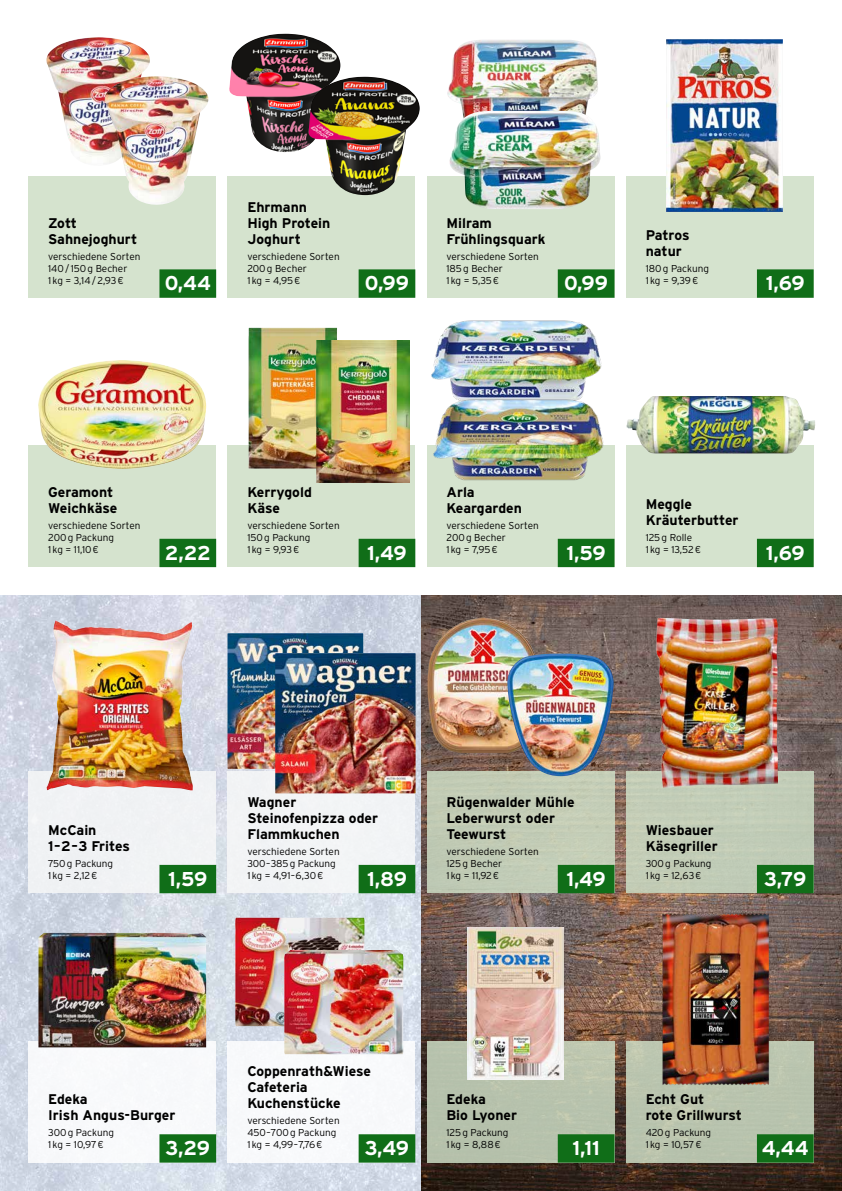
<style>
.page{position:relative;width:842px;height:1191px;background:#fff}
.page>*{position:absolute;margin:0;border:0;box-sizing:border-box;transform-origin:0 0}
.t1{font:700 20px "Interstate";letter-spacing:-.025em;color:#fff}
.t2{font:700 14px/16px "Interstate";color:#000}
.t3{font:300 10px/12px "Interstate";color:#000}
</style>
<div class="page">
<img style="left:0;top:595px;width:842px;height:596px">
<div style="left:227px;top:176px;width:188px;height:122px;background:#d5e3ce"></div>
<div style="left:28px;top:176px;width:188px;height:122px;background:#d5e3ce"></div>
<div style="left:28px;top:445px;width:188px;height:122px;background:#d5e3ce"></div>
<div style="left:427px;top:176px;width:187px;height:122px;background:#d5e3ce"></div>
<div style="left:227px;top:445px;width:188px;height:122px;background:#d5e3ce"></div>
<div style="left:626px;top:176px;width:188px;height:122px;background:#d5e3ce"></div>
<div style="left:427px;top:445px;width:187px;height:122px;background:#d5e3ce"></div>
<div style="left:626px;top:454px;width:188px;height:113px;background:#d5e3ce"></div>
<div style="left:227px;top:771px;width:188px;height:122px;background:#f2f4f5"></div>
<svg style="left:28px;top:771px;width:188px;height:122px"></svg>
<div style="left:427px;top:771px;width:187px;height:122px;background:#c2ccb5"></div>
<div style="left:626px;top:771px;width:188px;height:122px;background:#c1ccb7"></div>
<svg style="left:28px;top:1040px;width:188px;height:122px"></svg>
<svg style="left:227px;top:1040px;width:188px;height:122px"></svg>
<div style="left:427px;top:1040px;width:187px;height:122px;background:#b7c2ac"></div>
<div style="left:626px;top:1040px;width:188px;height:122px;background:#b9c4ae"></div>
<div style="left:159px;top:269px;width:57px;height:29px;background:#106e18"></div>
<div style="left:359px;top:269px;width:56px;height:29px;background:#106e18"></div>
<div style="left:558px;top:269px;width:56px;height:29px;background:#106e18"></div>
<div style="left:757px;top:269px;width:57px;height:29px;background:#106e18"></div>
<div style="left:159px;top:539px;width:57px;height:28px;background:#106e18"></div>
<div style="left:359px;top:539px;width:56px;height:28px;background:#106e18"></div>
<div style="left:558px;top:539px;width:56px;height:28px;background:#106e18"></div>
<div style="left:757px;top:539px;width:57px;height:28px;background:#106e18"></div>
<div style="left:159px;top:865px;width:57px;height:28px;background:#106e18"></div>
<div style="left:359px;top:865px;width:56px;height:28px;background:#106e18"></div>
<div style="left:159px;top:1134px;width:57px;height:28px;background:#106e18"></div>
<div style="left:359px;top:1134px;width:56px;height:28px;background:#106e18"></div>
<div style="left:558px;top:865px;width:56px;height:28px;background:#106e18"></div>
<div style="left:757px;top:865px;width:57px;height:28px;background:#106e18"></div>
<div style="left:558px;top:1134px;width:56px;height:28px;background:#106e18"></div>
<div style="left:757px;top:1134px;width:57px;height:28px;background:#106e18"></div>
<img style="left:656px;top:618px;width:122px;height:170px">
<img style="left:38px;top:933px;width:168px;height:114px">
<img style="left:660px;top:911px;width:111px;height:175px">
<img style="left:38px;top:360px;width:168px;height:109px">
<img style="left:428px;top:618px;width:111px;height:135px">
<img style="left:507px;top:653px;width:107px;height:123px">
<img style="left:248px;top:327px;width:89px;height:142px">
<img style="left:229px;top:34px;width:111px;height:119px">
<img style="left:309px;top:77px;width:111px;height:118px">
<img style="left:235px;top:917px;width:129px;height:109px">
<img style="left:284px;top:950px;width:119px;height:104px">
<img style="left:227px;top:633px;width:136px;height:136px">
<img style="left:46px;top:37px;width:104px;height:127px">
<img style="left:105px;top:76px;width:104px;height:129px">
<img style="left:447px;top:40px;width:151px;height:71px">
<img style="left:449px;top:111px;width:151px;height:98px">
<img style="left:467px;top:928px;width:97px;height:151px">
<img style="left:316px;top:340px;width:93px;height:142px">
<img style="left:275px;top:653px;width:141px;height:140px">
<img style="left:52px;top:620px;width:5px;height:71px">
<img style="left:431px;top:320px;width:171px;height:76px">
<img style="left:430px;top:396px;width:175px;height:87px">
<img style="left:666px;top:39px;width:116px;height:173px">
<img style="left:626px;top:396px;width:189px;height:58px">
<h2 class="t2" style="left:48px;top:214px;width:91px">Zott<br>Sahnejoghurt</h2>
<p class="t3" style="left:48px;top:250px;width:94px">verschiedene Sorten<br>140/ 150g Becher<br>1kg = 3,14/2,93€</p>
<h1 class="t1" style="left:165px;top:271px;width:48px">0,44</h1>
<h2 class="t2" style="left:247px;top:198px;width:85px">Ehrmann<br>High Protein<br>Joghurt</h2>
<p class="t3" style="left:247px;top:250px;width:94px">verschiedene Sorten<br>200g Becher<br>1kg = 4,95€</p>
<h1 class="t1" style="left:365px;top:271px;width:46px">0,99</h1>
<h2 class="t2" style="left:446px;top:214px;width:101px">Milram<br>Frühlingsquark</h2>
<p class="t3" style="left:446px;top:250px;width:94px">verschiedene Sorten<br>185g Becher<br>1kg = 5,35€</p>
<h1 class="t1" style="left:564px;top:271px;width:46px">0,99</h1>
<h2 class="t2" style="left:646px;top:226px;width:45px">Patros natur</h2>
<p class="t3" style="left:646px;top:262px;width:65px">180g Packung<br>1kg = 9,39€</p>
<h1 class="t1" style="left:766px;top:271px;width:41px">1,69</h1>
<h2 class="t2" style="left:48px;top:484px;width:71px">Geramont<br>Weichkäse</h2>
<p class="t3" style="left:48px;top:519px;width:94px">verschiedene Sorten<br>200g Packung<br>1kg = 11,10€</p>
<h1 class="t1" style="left:165px;top:540px;width:47px">2,22</h1>
<h2 class="t2" style="left:247px;top:484px;width:66px">Kerrygold<br>Käse</h2>
<p class="t3" style="left:247px;top:519px;width:94px">verschiedene Sorten<br>150g Packung<br>1kg = 9,93€</p>
<h1 class="t1" style="left:367px;top:540px;width:41px">1,49</h1>
<h2 class="t2" style="left:446px;top:484px;width:77px">Arla<br>Keargarden</h2>
<p class="t3" style="left:446px;top:519px;width:94px">verschiedene Sorten<br>200g Becher<br>1kg = 7,95€</p>
<h1 class="t1" style="left:566px;top:540px;width:41px">1,59</h1>
<h2 class="t2" style="left:646px;top:496px;width:94px">Meggle<br>Kräuterbutter</h2>
<p class="t3" style="left:646px;top:531px;width:57px">125g Rolle<br>1kg = 13,52€</p>
<h1 class="t1" style="left:766px;top:540px;width:41px">1,69</h1>
<h2 class="t2" style="left:48px;top:822px;width:83px">McCain<br>1–2–3 Frites</h2>
<p class="t3" style="left:48px;top:857px;width:66px">750g Packung<br>1kg = 2,12€</p>
<h1 class="t1" style="left:168px;top:866px;width:41px">1,59</h1>
<h2 class="t2" style="left:247px;top:794px;width:132px">Wagner<br>Steinofenpizza oder<br>Flammkuchen</h2>
<p class="t3" style="left:247px;top:845px;width:94px">verschiedene Sorten<br>300–385g Packung<br>1kg = 4,91–6,30€</p>
<h1 class="t1" style="left:367px;top:866px;width:41px">1,89</h1>
<h2 class="t2" style="left:446px;top:794px;width:130px">Rügenwalder Mühle<br>Leberwurst oder<br>Teewurst</h2>
<p class="t3" style="left:446px;top:845px;width:94px">verschiedene Sorten<br>125g Becher<br>1kg = 11,92€</p>
<h1 class="t1" style="left:566px;top:866px;width:41px">1,49</h1>
<h2 class="t2" style="left:646px;top:822px;width:74px">Wiesbauer<br>Käsegriller</h2>
<p class="t3" style="left:646px;top:857px;width:67px">300g Packung<br>1kg = 12,63€</p>
<h1 class="t1" style="left:764px;top:866px;width:44px">3,79</h1>
<h2 class="t2" style="left:48px;top:1091px;width:129px">Edeka<br>Irish Angus-Burger</h2>
<p class="t3" style="left:48px;top:1126px;width:67px">300g Packung<br>1kg = 10,97€</p>
<h1 class="t1" style="left:166px;top:1135px;width:46px">3,29</h1>
<h2 class="t2" style="left:247px;top:1063px;width:125px">Coppenrath&amp;Wiese<br>Cafeteria<br>Kuchenstücke</h2>
<p class="t3" style="left:247px;top:1114px;width:94px">verschiedene Sorten<br>450–700g Packung<br>1kg = 4,99–7,76€</p>
<h1 class="t1" style="left:365px;top:1135px;width:46px">3,49</h1>
<h2 class="t2" style="left:446px;top:1091px;width:72px">Edeka<br>Bio Lyoner</h2>
<p class="t3" style="left:446px;top:1126px;width:63px">125g Packung<br>1kg = 8,88€</p>
<h1 class="t1" style="left:572px;top:1135px;width:29px">1,11</h1>
<h2 class="t2" style="left:646px;top:1091px;width:98px">Echt Gut<br>rote Grillwurst</h2>
<p class="t3" style="left:646px;top:1126px;width:67px">420g Packung<br>1kg = 10,57€</p>
<h1 class="t1" style="left:762px;top:1135px;width:48px">4,44</h1>
</div>
